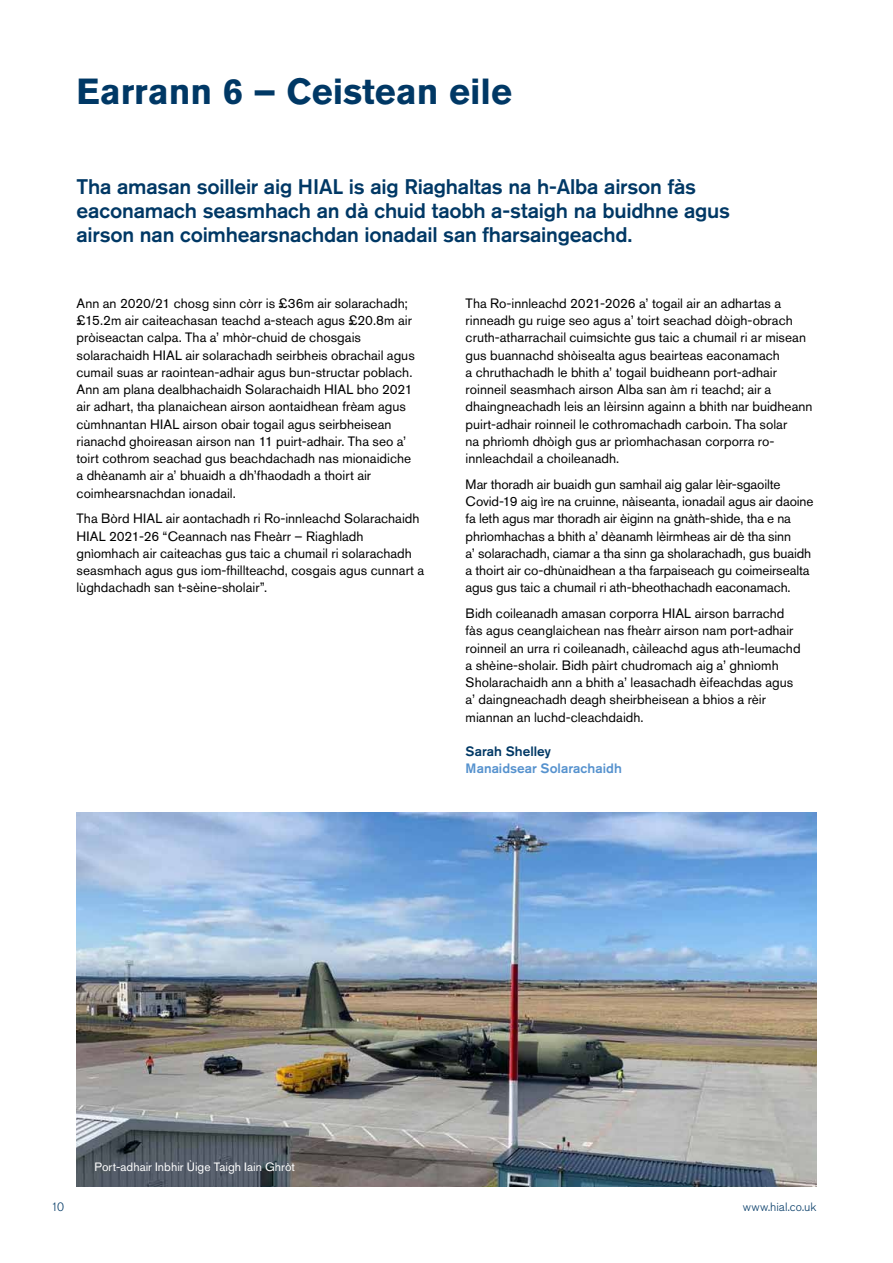
<style>
.page{position:relative;width:893px;height:1263px;background:#fff}
.page>*{position:absolute;margin:0;border:0;box-sizing:border-box;transform-origin:0 0}
.t1{font:700 36px "Akzidenz Grotesk Std";color:#003865}
.t2{font:500 21px/24px "Akzidenz Grotesk Std";letter-spacing:-.01em;color:#003865}
.t3{font:13.5px/17.2px "Akzidenz Grotesk Std";color:#000}
.t4{font:500 13.5px "Akzidenz Grotesk Std";color:#5692ce}
.t5{font:500 13.5px "Akzidenz Grotesk Std";color:#003865}
.t6{font:12px "Akzidenz Grotesk Std";letter-spacing:.005em;color:#fff}
.t7{font:300 12px "Akzidenz Grotesk Std";letter-spacing:.005em;color:#003865}
</style>
<div class="page">
<img style="left:77px;top:813px;width:739px;height:373px">
<h1 class="t1" style="left:77px;top:70px;width:437px">Earrann 6 – Ceistean eile</h1>
<h2 class="t2" style="left:77px;top:175px;width:655px">Tha amasan soilleir aig HIAL is aig Riaghaltas na h-Alba airson fàs eaconamach seasmhach an dà chuid taobh a-staigh na buidhne agus airson nan coimhearsnachdan ionadail san fharsaingeachd.</h2>
<p class="t3" style="left:77px;top:294px;width:340px">Ann an 2020/21 chosg sinn còrr is £36m air solarachadh; £15.2m air caiteachasan teachd a-steach agus £20.8m air pròiseactan calpa. Tha a’ mhòr-chuid de chosgais solarachaidh HIAL air solarachadh seirbheis obrachail agus cumail suas ar raointean-adhair agus bun-structar poblach.<br>Ann am plana dealbhachaidh Solarachaidh HIAL bho 2021 air adhart, tha planaichean airson aontaidhean frèam agus cùmhnantan HIAL airson obair togail agus seirbheisean rianachd ghoireasan airson nan 11 puirt-adhair. Tha seo a’ toirt cothrom seachad gus beachdachadh nas mionaidiche a dhèanamh air a’ bhuaidh a dh’fhaodadh a thoirt air coimhearsnachdan ionadail.</p>
<p class="t3" style="left:77px;top:510px;width:349px">Tha Bòrd HIAL air aontachadh ri Ro-innleachd Solarachaidh HIAL 2021-26 “Ceannach nas Fheàrr – Riaghladh gnìomhach air caiteachas gus taic a chumail ri solarachadh seasmhach agus gus iom-fhillteachd, cosgais agus cunnart a lùghdachadh san t-sèine-sholair”.</p>
<p class="t3" style="left:466px;top:294px;width:348px">Tha Ro-innleachd 2021-2026 a’ togail air an adhartas a rinneadh gu ruige seo agus a’ toirt seachad dòigh-obrach cruth-atharrachail cuimsichte gus taic a chumail ri ar misean gus buannachd shòisealta agus beairteas eaconamach<br>a chruthachadh le bhith a’ togail buidheann port-adhair roinneil seasmhach airson Alba san àm ri teachd; air a dhaingneachadh leis an lèirsinn againn a bhith nar buidheann puirt-adhair roinneil le cothromachadh carboin. Tha solar<br>na phrìomh dhòigh gus ar prìomhachasan corporra ro&shy;innleachdail a choileanadh.</p>
<p class="t3" style="left:466px;top:475px;width:349px">Mar thoradh air buaidh gun samhail aig galar lèir-sgaoilte Covid-19 aig ìre na cruinne, nàiseanta, ionadail agus air daoine fa leth agus mar thoradh air èiginn na gnàth-shìde, tha e na phrìomhachas a bhith a’ dèanamh lèirmheas air dè tha sinn<br>a’ solarachadh, ciamar a tha sinn ga sholarachadh, gus buaidh a thoirt air co-dhùnaidhean a tha farpaiseach gu coimeirsealta agus gus taic a chumail ri ath-bheothachadh eaconamach.</p>
<p class="t3" style="left:466px;top:605px;width:336px">Bidh coileanadh amasan corporra HIAL airson barrachd fàs agus ceanglaichean nas fheàrr airson nam port-adhair roinneil an urra ri coileanadh, càileachd agus ath-leumachd a shèine-sholair. Bidh pàirt chudromach aig a’ ghnìomh Sholarachaidh ann a bhith a’ leasachadh èifeachdas agus a’ daingneachadh deagh sheirbheisean a bhios a rèir miannan an luchd-cleachdaidh.</p>
<p class="t5" style="left:466px;top:743px;width:87px">Sarah Shelley</p>
<p class="t4" style="left:466px;top:760px;width:158px">Manaidsear Solarachaidh</p>
<p class="t6" style="left:95px;top:1160px;width:202px">Port-adhair Inbhir Ùige Taigh Iain Ghròt</p>
<p class="t7" style="left:51px;top:1200px;width:15px">10</p>
<p class="t7" style="left:743px;top:1200px;width:75px">www.hial.co.uk</p>
</div>
